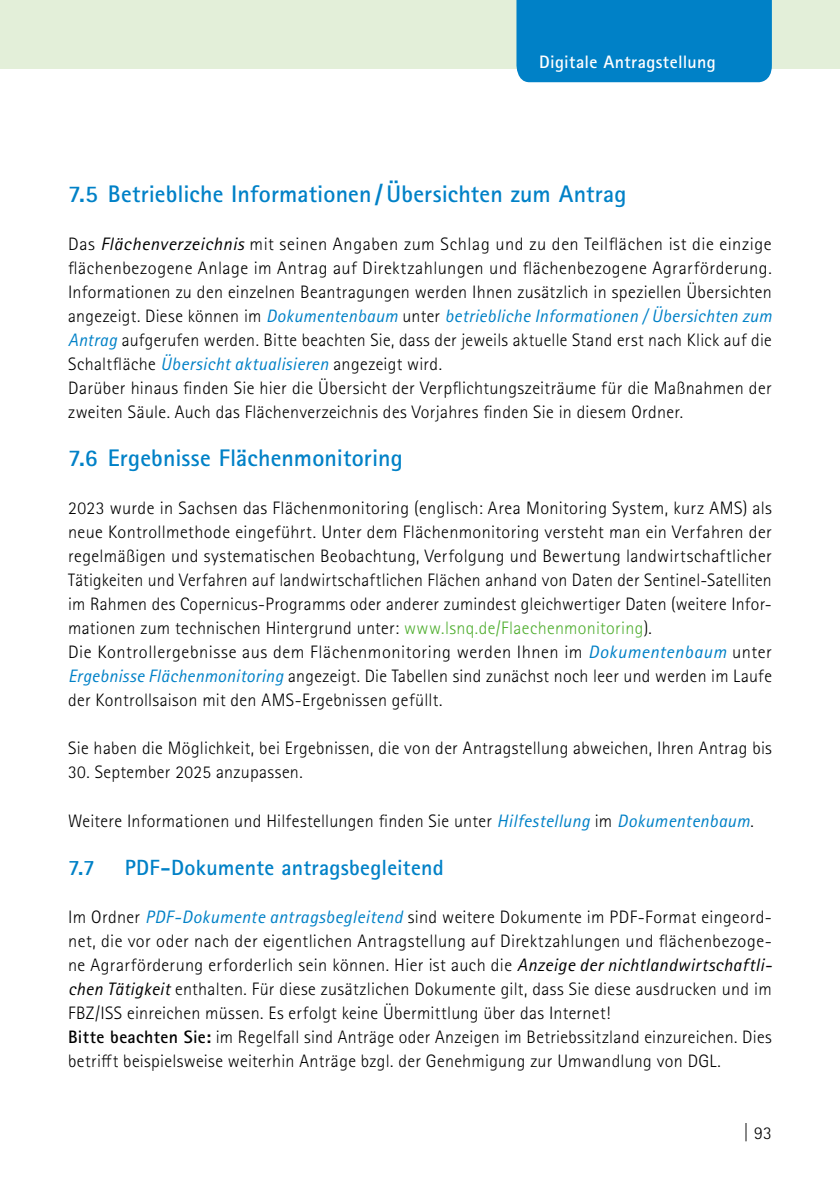
<style>
.page{position:relative;width:840px;height:1191px;background:#fff}
.page>*{position:absolute;margin:0;border:0;box-sizing:border-box;transform-origin:0 0}
.H3_Zwischenhead_1_1{font:700 24px "Rotis Sans Serif Pro";letter-spacing:.005em;color:#0081c7}
.H4_Zwischenhead_1_1_1{font:700 22px "Rotis Sans Serif Pro";letter-spacing:.01em;color:#0081c7}
.t1{font:300 18px/24px "Rotis Sans Serif Pro";letter-spacing:.015em;color:#000;text-align:justify}
.t2{font:700 18px "Rotis Sans Serif Pro";letter-spacing:.015em;color:#fff}
.s1{font-weight:400;font-style:italic}
.s2{font-weight:400;font-style:italic;color:#0081c7}
.s3{color:#50ae30}
.s4{font-weight:700}
</style>
<div class="page">
<div style="left:0;top:0;width:839px;height:68px;background:#e3efd9"></div>
<div style="left:516px;top:0;width:255px;height:82px;background:#0081c7"></div>
<p class="t2" style="left:539px;top:51px;width:178px">Digitale Antragstellung</p>
<h3 class="H3_Zwischenhead_1_1" style="left:68px;top:179px;width:559px">7.5 Betriebliche Informationen / Übersichten zum Antrag</h3>
<p class="t1" style="left:68px;top:232px;width:705px">Das <span class="s1">Flächenverzeichnis</span> mit seinen Angaben zum Schlag und zu den Teilflächen ist die einzige flächenbezogene Anlage im Antrag auf Direktzahlungen und flächenbezogene Agrarförderung.<br>Informationen zu den einzelnen Beantragungen werden Ihnen zusätzlich in speziellen Übersichten angezeigt. Diese können im <span class="s2">Dokumentenbaum</span> unter <span class="s2">betriebliche Informationen / Übersichten zum Antrag</span> aufgerufen werden. Bitte beachten Sie, dass der jeweils aktuelle Stand erst nach Klick auf die Schaltfläche <span class="s2">Übersicht aktualisieren</span> angezeigt wird.</p>
<p class="t1" style="left:68px;top:376px;width:704px">Darüber hinaus finden Sie hier die Übersicht der Verpflichtungszeiträume für die Maßnahmen der zweiten Säule. Auch das Flächenverzeichnis des Vorjahres finden Sie in diesem Ordner.</p>
<h3 class="H3_Zwischenhead_1_1" style="left:68px;top:443px;width:336px">7.6 Ergebnisse Flächenmonitoring</h3>
<p class="t1" style="left:68px;top:496px;width:705px">2023 wurde in Sachsen das Flächenmonitoring (englisch: Area Monitoring System, kurz AMS) als neue Kontrollmethode eingeführt. Unter dem Flächenmonitoring versteht man ein Verfahren der regelmäßigen und systematischen Beobachtung, Verfolgung und Bewertung landwirtschaftlicher Tätigkeiten und Verfahren auf landwirtschaftlichen Flächen anhand von Daten der Sentinel-Satelliten im Rahmen des Copernicus-Programms oder anderer zumindest gleichwertiger Daten (weitere Infor&shy;mationen zum technischen Hintergrund unter: <span class="s3">www.lsnq.de/Flaechenmonitoring</span>).</p>
<p class="t1" style="left:68px;top:640px;width:705px">Die Kontrollergebnisse aus dem Flächenmonitoring werden Ihnen im <span class="s2">Dokumentenbaum</span> unter <span class="s2">Ergebnisse Flächenmonitoring</span> angezeigt. Die Tabellen sind zunächst noch leer und werden im Laufe der Kontrollsaison mit den AMS-Ergebnissen gefüllt.</p>
<p class="t1" style="left:68px;top:736px;width:705px">Sie haben die Möglichkeit, bei Ergebnissen, die von der Antragstellung abweichen, Ihren Antrag bis</p>
<p class="t1" style="left:68px;top:760px;width:236px">30. September 2025 anzupassen.</p>
<p class="t1" style="left:68px;top:808px;width:686px">Weitere Informationen und Hilfestellungen finden Sie unter <span class="s2">Hilfestellung</span> im <span class="s2">Dokumentenbaum</span>.</p>
<h4 class="H4_Zwischenhead_1_1_1" style="left:68px;top:853px;width:29px">7.7</h4>
<h4 class="H4_Zwischenhead_1_1_1" style="left:125px;top:853px;width:320px">PDF-Dokumente antragsbegleitend</h4>
<p class="t1" style="left:68px;top:904px;width:705px">Im Ordner <span class="s2">PDF-Dokumente antragsbegleitend</span> sind weitere Dokumente im PDF-Format eingeord&shy;net, die vor oder nach der eigentlichen Antragstellung auf Direktzahlungen und flächenbezoge&shy;ne Agrarförderung erforderlich sein können. Hier ist auch die <span class="s1">Anzeige der nichtlandwirtschaftli&shy;chen Tätigkeit</span> enthalten. Für diese zusätzlichen Dokumente gilt, dass Sie diese ausdrucken und im FBZ/ISS einreichen müssen. Es erfolgt keine Übermittlung über das Internet!</p>
<p class="t1" style="left:68px;top:1024px;width:705px"><span class="s4">Bitte beachten Sie:</span> im Regelfall sind Anträge oder Anzeigen im Betriebssitzland einzureichen. Dies betrifft beispielsweise weiterhin Anträge bzgl. der Genehmigung zur Umwandlung von DGL.</p>
<p class="t1" style="left:742px;top:1120px;width:30px">| 93</p>
</div>
